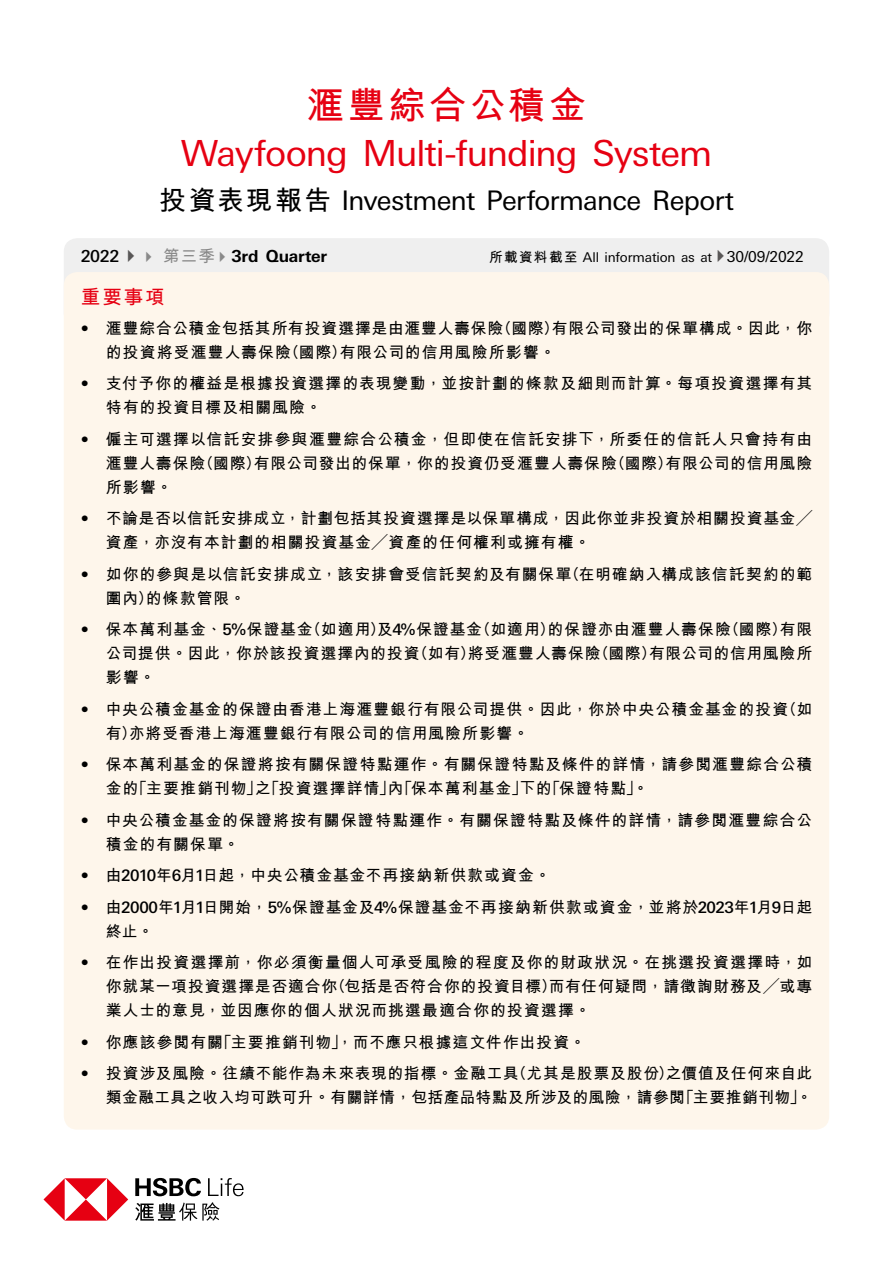
<style>
.page{position:relative;width:893px;height:1263px;background:#fff}
.page>*{position:absolute;margin:0;border:0;box-sizing:border-box;transform-origin:0 0}
.t1{font:700 37.5px "M Hei H Kfor HSBC";letter-spacing:.085em;color:#e60012}
.t2{font:36px "Univers Nextfor HSBC";letter-spacing:-.03em;color:#e60012}
.t3{font:27px "Univers Nextfor HSBC";letter-spacing:-.025em;color:#000}
.t4{font:700 19.5px "M Hei H Kfor HSBC";color:#e60012}
.t5{font:700 16.5px "Univers Nextfor HSBC";letter-spacing:-.015em;color:#000}
.t6{font:700 15.75px/24px "M Hei H Kfor HSBC";letter-spacing:.065em;color:#000}
.t7{font:700 15.75px/24px "M Hei H Kfor HSBC";letter-spacing:.035em;color:#000;text-align:right}
.t8{font:13.5px "Univers Nextfor HSBC";letter-spacing:-.015em;color:#000}
.s1{font-family:"M Hei H Kfor HSBC";font-weight:700}
.s2{font-weight:500}
.s3{color:#595757}
.s4{color:#898989}
.s5{font-family:"M Hei H Kfor HSBC";color:#898989}
.s6{font-size:15px}
.s7{font-family:"Univers Nextfor HSBC";font-weight:500}
</style>
<div class="page">
<div style="left:64px;top:238px;width:765px;height:89px;background:#efefef;border-radius:14px"></div>
<div style="left:64px;top:272px;width:765px;height:857px;background:#fef6eb;border-radius:14px"></div>
<svg style="left:43px;top:1178px;width:85px;height:43px"></svg>
<svg style="left:135px;top:1178px;width:66px;height:18px"></svg>
<svg style="left:135px;top:1202px;width:84px;height:18px"></svg>
<svg style="left:208px;top:1178px;width:36px;height:18px"></svg>
<h1 class="t1" style="left:307px;top:78px;width:281px">滙豐綜合公積金</h1>
<h2 class="t2" style="left:181px;top:128px;width:533px">Wayfoong Multi-funding System</h2>
<h3 class="t3" style="left:159px;top:181px;width:577px"><span class="s1">投資表現報告</span> Investment Performance Report</h3>
<p class="t5" style="left:81px;top:244px;width:248px"><span class="s2">2022</span><span class="s3">✔</span><span class="s4">✔</span> <span class="s5">第三季</span><span class="s4">✔</span>3rd Quarter</p>
<p class="t8" style="left:489px;top:247px;width:316px"><span class="s1">所載資料截至</span> All information as at<span class="s3">✔</span><span class="s6">30/09/2022</span></p>
<p class="t4" style="left:81px;top:282px;width:86px">重要事項</p>
<p class="t6" style="left:106px;top:315px;width:708px;text-indent:-25px"><span class="s7">•</span> 滙豐綜合公積金包括其所有投資選擇是由滙豐人壽保險（國際）有限公司發出的保單構成。因此，你的投資將受滙豐人壽保險（國際）有限公司的信用風險所影響。</p>
<p class="t6" style="left:106px;top:370px;width:708px;text-indent:-25px"><span class="s7">•</span> 支付予你的權益是根據投資選擇的表現變動，並按計劃的條款及細則而計算。每項投資選擇有其特有的投資目標及相關風險。</p>
<p class="t6" style="left:106px;top:426px;width:708px;text-align:justify;text-indent:-25px"><span class="s7">•</span> 僱主可選擇以信託安排參與滙豐綜合公積金，但即使在信託安排下，所委任的信託人只會持有由滙豐人壽保險（國際）有限公司發出的保單，你的投資仍受滙豐人壽保險（國際）有限公司的信用風險所影響。</p>
<p class="t6" style="left:106px;top:505px;width:708px;text-indent:-25px"><span class="s7">•</span> 不論是否以信託安排成立，計劃包括其投資選擇是以保單構成，因此你並非投資於相關投資基金╱資產，亦沒有本計劃的相關投資基金╱資產的任何權利或擁有權。</p>
<p class="t6" style="left:106px;top:561px;width:708px;text-indent:-25px"><span class="s7">•</span> 如你的參與是以信託安排成立，該安排會受信託契約及有關保單（在明確納入構成該信託契約的範圍內）的條款管限。</p>
<p class="t6" style="left:106px;top:616px;width:708px;text-align:justify;text-indent:-25px"><span class="s7">•</span> 保本萬利基金、<span class="s7">5%</span>保證基金（如適用）及<span class="s7">4%</span>保證基金（如適用）的保證亦由滙豐人壽保險（國際）有限公司提供。因此，你於該投資選擇內的投資（如有）將受滙豐人壽保險（國際）有限公司的信用風險所影響。</p>
<p class="t6" style="left:106px;top:696px;width:708px;text-indent:-25px"><span class="s7">•</span> 中央公積金基金的保證由香港上海滙豐銀行有限公司提供。因此，你於中央公積金基金的投資（如有）亦將受香港上海滙豐銀行有限公司的信用風險所影響。</p>
<p class="t6" style="left:106px;top:751px;width:708px;text-indent:-25px"><span class="s7">•</span> 保本萬利基金的保證將按有關保證特點運作。有關保證特點及條件的詳情，請參閱滙豐綜合公積金的「主要推銷刊物」之「投資選擇詳情」內「保本萬利基金」下的「保證特點」。</p>
<p class="t6" style="left:106px;top:807px;width:708px;text-indent:-25px"><span class="s7">•</span> 中央公積金基金的保證將按有關保證特點運作。有關保證特點及條件的詳情，請參閱滙豐綜合公積金的有關保單。</p>
<p class="t6" style="left:81px;top:862px;width:471px"><span class="s7">•</span> 由<span class="s7">2010</span>年<span class="s7">6</span>月<span class="s7">1</span>日起，中央公積金基金不再接納新供款或資金。</p>
<p class="t6" style="left:106px;top:894px;width:708px;text-indent:-25px"><span class="s7">•</span> 由<span class="s7">2000</span>年<span class="s7">1</span>月<span class="s7">1</span>日開始，<span class="s7">5%</span>保證基金及<span class="s7">4%</span>保證基金不再接納新供款或資金，並將於<span class="s7">2023</span>年<span class="s7">1</span>月<span class="s7">9</span>日起終止。</p>
<p class="t6" style="left:106px;top:949px;width:708px;text-align:justify;text-indent:-25px"><span class="s7">•</span> 在作出投資選擇前，你必須衡量個人可承受風險的程度及你的財政狀況。在挑選投資選擇時，如你就某一項投資選擇是否適合你（包括是否符合你的投資目標）而有任何疑問，請徵詢財務及╱或專業人士的意見，並因應你的個人狀況而挑選最適合你的投資選擇。</p>
<p class="t6" style="left:81px;top:1029px;width:506px"><span class="s7">•</span> 你應該參閱有關「主要推銷刊物」，而不應只根據這文件作出投資。</p>
<p class="t7" style="left:81px;top:1060px;width:733px"><span class="s7">•</span> 投資涉及風險。往績不能作為未來表現的指標。金融工具（尤其是股票及股份）之價值及任何來自此類金融工具之收入均可跌可升。有關詳情，包括產品特點及所涉及的風險，請參閱「主要推銷刊物」。</p>
</div>
